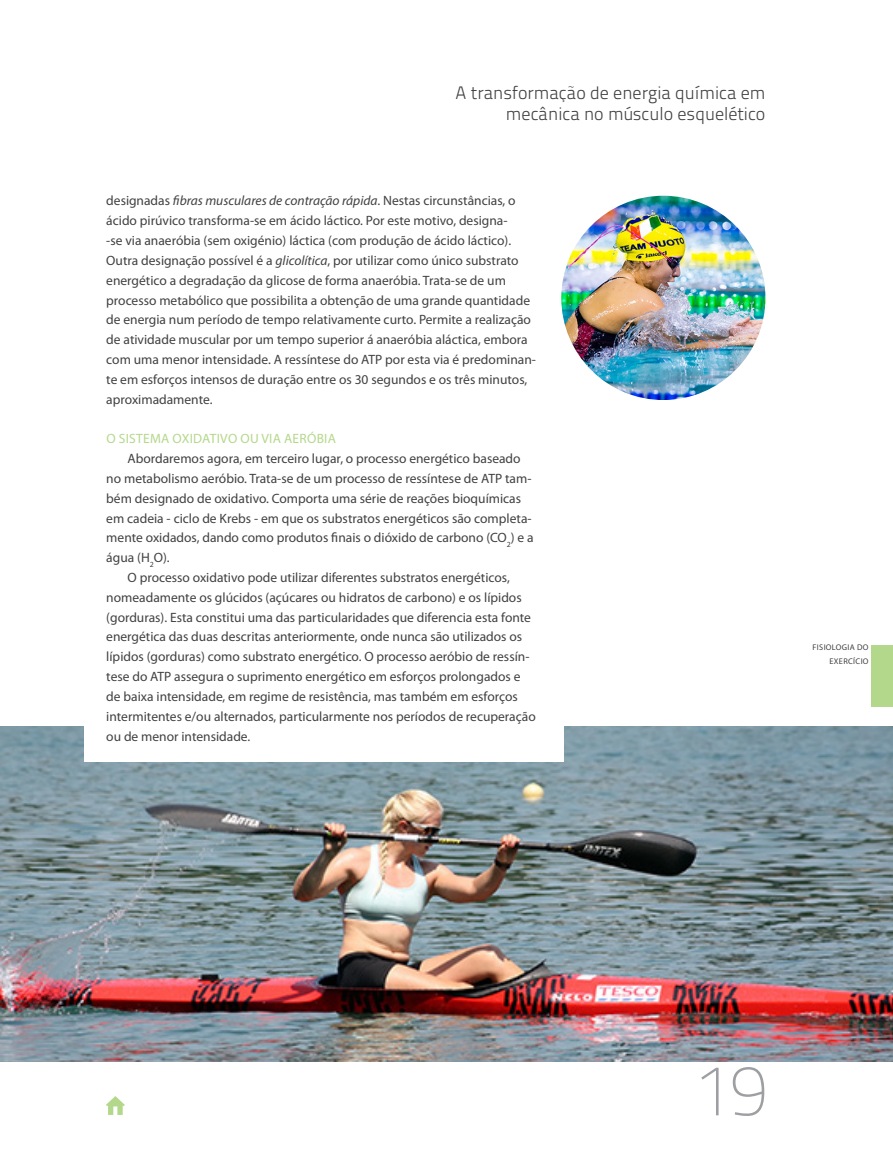
<style>
.page{position:relative;width:893px;height:1149px;background:#fff}
.page>*{position:absolute;margin:0;border:0;box-sizing:border-box;transform-origin:0 0}
.t1{font:700 72px "Titillium Text 14 L";color:#9d9fa2}
.t2{font:18px/21px "Titillium Text 14 L 250 wt";color:#414042;text-align:right}
.t3{font:13.5px/19.8px "Myriad Pro";color:#414042}
.t4{font:13.5px "Myriad Pro";letter-spacing:.02em;color:#b4d88b}
.t5{font:8.25px/13.5px "Myriad Pro";letter-spacing:.04em;color:#414042;text-align:right}
.s1{font-style:italic}
</style>
<div class="page">
<svg style="left:106px;top:1096px;width:19px;height:18px"></svg>
<div style="left:872px;top:644px;width:21px;height:62px;background:#b4d88b"></div>
<img style="left:0;top:726px;width:893px;height:335px">
<div style="left:84px;top:724px;width:479px;height:38px;background:#fff"></div>
<img style="left:561px;top:196px;width:204px;height:204px;border-radius:102px">
<h2 class="t2" style="left:456px;top:82px;width:311px">A transformação de energia química em mecânica no músculo esquelético</h2>
<p class="t3" style="left:106px;top:191px;width:431px">designadas <span class="s1">fibras musculares de contração rápida</span>. Nestas circunstâncias, o ácido pirúvico transforma-se em ácido láctico. Por este motivo, designa-<br>-se via anaeróbia (sem oxigénio) láctica (com produção de ácido láctico).<br>Outra designação possível é a <span class="s1">glicolítica</span>, por utilizar como único substrato energético a degradação da glicose de forma anaeróbia. Trata-se de um processo metabólico que possibilita a obtenção de uma grande quantidade de energia num período de tempo relativamente curto. Permite a realização de atividade muscular por um tempo superior á anaeróbia aláctica, embora com uma menor intensidade. A ressíntese do ATP por esta via é predominan&shy;te em esforços intensos de duração entre os 30 segundos e os três minutos, aproximadamente.</p>
<p class="t4" style="left:106px;top:430px;width:231px">O SISTEMA OXIDATIVO OU VIA AERÓBIA</p>
<p class="t3" style="left:128px;top:448px;width:395px">Abordaremos agora, em terceiro lugar, o processo energético baseado</p>
<p class="t3" style="left:106px;top:468px;width:427px">no metabolismo aeróbio. Trata-se de um processo de ressíntese de ATP tam-</p>
<p class="t3" style="left:106px;top:488px;width:416px">bém designado de oxidativo. Comporta uma série de reações bioquímicas</p>
<p class="t3" style="left:106px;top:507px;width:427px">em cadeia - ciclo de Krebs - em que os substratos energéticos são completa-</p>
<p class="t3" style="left:106px;top:527px;width:429px">mente oxidados, dando como produtos finais o dióxido de carbono (CO<sub>2</sub>) e a</p>
<p class="t3" style="left:106px;top:547px;width:65px">água (H<sub>2</sub>O).</p>
<p class="t3" style="left:128px;top:567px;width:384px">O processo oxidativo pode utilizar diferentes substratos energéticos,</p>
<p class="t3" style="left:106px;top:587px;width:417px">nomeadamente os glúcidos (açúcares ou hidratos de carbono) e os lípidos</p>
<p class="t3" style="left:106px;top:606px;width:426px">(gorduras). Esta constitui uma das particularidades que diferencia esta fonte</p>
<p class="t3" style="left:106px;top:626px;width:417px">energética das duas descritas anteriormente, onde nunca são utilizados os</p>
<p class="t3" style="left:106px;top:646px;width:425px">lípidos (gorduras) como substrato energético. O processo aeróbio de ressín-</p>
<p class="t3" style="left:106px;top:666px;width:416px">tese do ATP assegura o suprimento energético em esforços prolongados e</p>
<p class="t3" style="left:106px;top:686px;width:413px">de baixa intensidade, em regime de resistência, mas também em esforços</p>
<p class="t3" style="left:106px;top:705px;width:431px">intermitentes e/ou alternados, particularmente nos períodos de recuperação</p>
<p class="t3" style="left:106px;top:725px;width:146px">ou de menor intensidade.</p>
<p class="t5" style="left:813px;top:640px;width:58px">FISIOLOGIA DO<br>EXERCÍCIO</p>
<h1 class="t1" style="left:695px;top:1047px;width:74px">19</h1>
</div>
